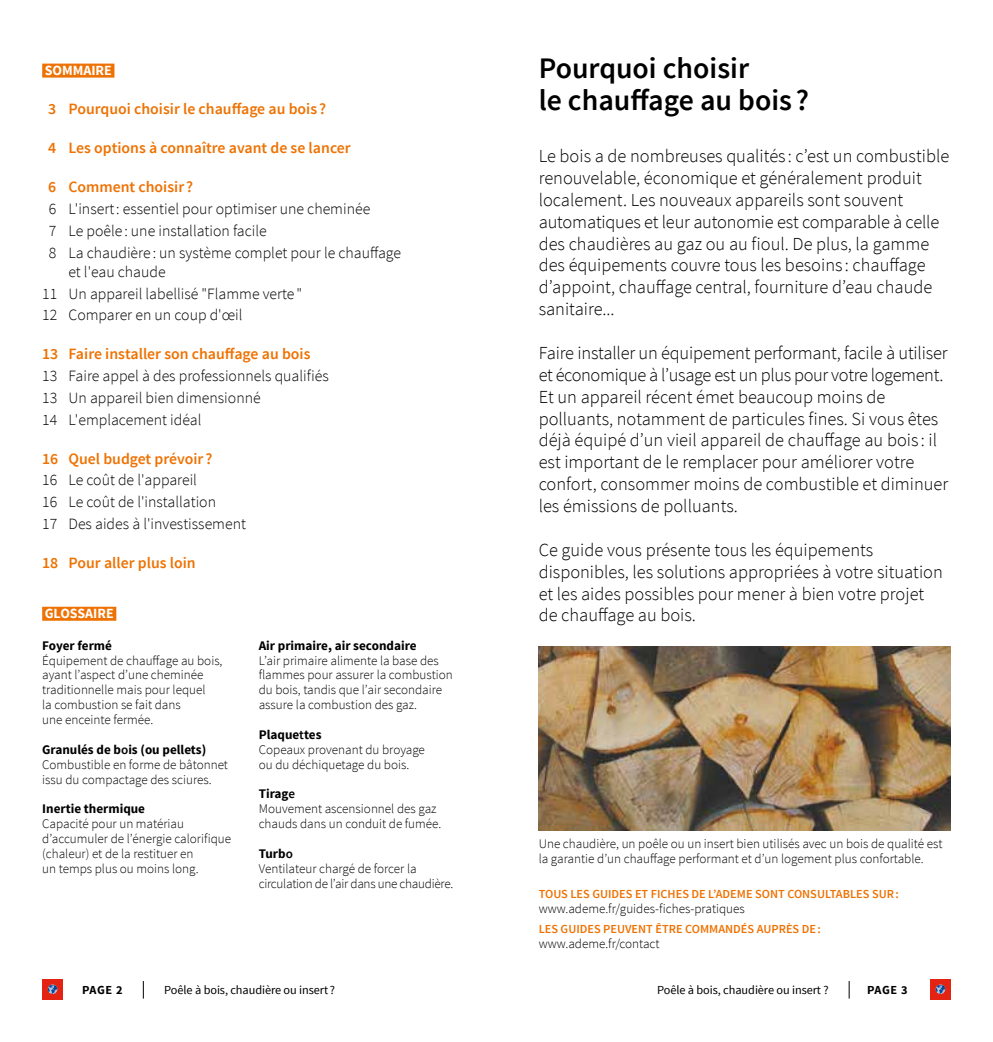
<style>
.page{position:relative;width:993px;height:1042px;background:#fff}
.page>*{position:absolute;margin:0;border:0;box-sizing:border-box;transform-origin:0 0}
.t1{font:600 29.75px/31.5px "Source Sans Pro";color:#000}
.t2{font:300 18.38px/21.9px "Source Sans Pro";color:#000}
.t3{font:300 15.75px/21.7px "Source Sans Pro";color:#000}
.t4{font:600 15.75px "Source Sans Pro";color:#ee7203}
.t5{font:700 14px "Source Sans Pro";color:#fff}
.t6{font:300 13.12px/14.9px "Source Sans Pro";color:#000}
.t7{font:300 13.12px/14.9px "Source Sans Pro";letter-spacing:-.02em;color:#000}
.t8{font:700 13.12px "Source Sans Pro";color:#000}
.t9{font:600 12.25px "Source Sans Pro";color:#ee7203}
.t10{font:12.25px "Source Sans Pro";letter-spacing:-.005em;color:#000}
.t11{font:700 12.25px "Source Sans Pro";letter-spacing:.04em;color:#000}
.s1{font-weight:700}
.s2{font-weight:600}
</style>
<div class="page">
<svg style="left:143px;top:981px;width:1px;height:17px"></svg>
<div style="left:42px;top:979px;width:21px;height:21px;background:#e42313"></div>
<svg style="left:48px;top:984px;width:9px;height:10px"></svg>
<svg style="left:848px;top:981px;width:1px;height:17px"></svg>
<div style="left:929px;top:979px;width:21px;height:21px;background:#e42313"></div>
<svg style="left:935px;top:984px;width:9px;height:10px"></svg>
<img style="left:538px;top:646px;width:412px;height:184px">
<div style="left:42px;top:607px;width:74px;height:14px;background:#ee7203"></div>
<div style="left:42px;top:64px;width:72px;height:14px;background:#ee7203"></div>
<p class="t5" style="left:45px;top:61px;width:69px">SOMMAIRE</p>
<p class="t4" style="left:48px;top:99px;width:279px">3 Pourquoi choisir le chauffage au bois ?</p>
<p class="t4" style="left:48px;top:138px;width:304px">4 Les options à connaître avant de se lancer</p>
<p class="t4" style="left:48px;top:177px;width:146px">6 Comment choisir ?</p>
<p class="t3" style="left:49px;top:198px;width:354px">6 L'insert: essentiel pour optimiser une cheminée<br>7 Le poêle : une installation facile<br>8 La chaudière : un système complet pour le chauffage</p>
<p class="t3" style="left:42px;top:261px;width:261px;text-indent:26px">et l'eau chaude<br>11 Un appareil labellisé "Flamme verte "<br>12 Comparer en un coup d'œil</p>
<p class="t4" style="left:42px;top:344px;width:270px">13 Faire installer son chauffage au bois</p>
<p class="t3" style="left:42px;top:365px;width:288px">13 Faire appel à des professionnels qualifiés<br>13 Un appareil bien dimensionné<br>14 L'emplacement idéal</p>
<p class="t4" style="left:42px;top:448px;width:172px">16 Quel budget prévoir ?</p>
<p class="t3" style="left:42px;top:469px;width:205px">16 Le coût de l'appareil<br>16 Le coût de l'installation<br>17 Des aides à l'investissement</p>
<p class="t4" style="left:42px;top:553px;width:155px">18 Pour aller plus loin</p>
<p class="t5" style="left:45px;top:604px;width:71px">GLOSSAIRE</p>
<p class="t8" style="left:42px;top:637px;width:71px">Foyer fermé</p>
<p class="t6" style="left:42px;top:653px;width:182px">Équipement de chauffage au bois, ayant l’aspect d’une cheminée traditionnelle mais pour lequel<br>la combustion se fait dans<br>une enceinte fermée.</p>
<p class="t6" style="left:42px;top:742px;width:187px"><span class="s1">Granulés de b</span><span class="s2">o</span><span class="s1">is (ou pellets)<br></span>Combustible en forme de bâtonnet issu du compactage des sciures.</p>
<p class="t8" style="left:42px;top:800px;width:104px">Inertie thermique</p>
<p class="t6" style="left:42px;top:816px;width:190px">Capacité pour un matériau d’accumuler de l’énergie calorifique (chaleur) et de la restituer en<br>un temps plus ou moins long.</p>
<p class="t8" style="left:259px;top:637px;width:159px">Air primaire, air secondaire</p>
<p class="t6" style="left:259px;top:653px;width:195px">L’air primaire alimente la base des flammes pour assurer la combustion du bois, tandis que l’air secondaire assure la combustion des gaz.</p>
<p class="t6" style="left:259px;top:727px;width:168px"><span class="s1">Plaque</span><span class="s2">t</span><span class="s1">tes<br></span>Copeaux provenant du broyage ou du déchiquetage du bois.</p>
<p class="t6" style="left:259px;top:786px;width:184px"><span class="s1">Tirag</span><span class="s2">e<br></span>Mouvement ascensionnel des gaz chauds dans un conduit de fumée.</p>
<p class="t7" style="left:259px;top:846px;width:196px"><span class="s1">Turb</span><span class="s2">o<br></span>Ventilateur chargé de forcer la circulation de l’air dans une chaudière.</p>
<h1 class="t1" style="left:538px;top:53px;width:272px">Pourquoi choisir<br>le chauffage au bois ?</h1>
<p class="t2" style="left:538px;top:145px;width:412px">Le bois a de nombreuses qualités : c’est un combustible renouvelable, économique et généralement produit localement. Les nouveaux appareils sont souvent automatiques et leur autonomie est comparable à celle des chaudières au gaz ou au fioul. De plus, la gamme des équipements couvre tous les besoins : chauffage d’appoint, chauffage central, fourniture d’eau chaude sanitaire...</p>
<p class="t2" style="left:538px;top:342px;width:411px">Faire installer un équipement performant, facile à utiliser et économique à l’usage est un plus pour votre logement.<br>Et un appareil récent émet beaucoup moins de polluants, notamment de particules fines. Si vous êtes déjà équipé d’un vieil appareil de chauffage au bois : il est important de le remplacer pour améliorer votre confort, consommer moins de combustible et diminuer les émissions de polluants.</p>
<p class="t2" style="left:538px;top:539px;width:405px">Ce guide vous présente tous les équipements disponibles, les solutions appropriées à votre situation et les aides possibles pour mener à bien votre projet de chauffage au bois.</p>
<p class="t6" style="left:538px;top:836px;width:405px">Une chaudière, un poêle ou un insert bien utilisés avec un bois de qualité est la garantie d’un chauffage performant et d’un logement plus confortable.</p>
<p class="t9" style="left:538px;top:886px;width:361px">TOUS LES GUIDES ET FICHES DE L’ADEME SONT CONSULTABLES SUR:</p>
<p class="t6" style="left:538px;top:901px;width:207px">www.ademe.fr/guides-fiches-pratiques</p>
<p class="t9" style="left:538px;top:921px;width:284px">LES GUIDES PEUVENT ÊTRE COMMANDÉS AUPRÈS DE:</p>
<p class="t6" style="left:538px;top:936px;width:122px">www.ademe.fr/contact</p>
<p class="t11" style="left:82px;top:981px;width:42px">PAGE 2</p>
<p class="t10" style="left:164px;top:982px;width:172px">Poêle à bois, chaudière ou insert ?</p>
<p class="t10" style="left:657px;top:982px;width:173px">Poêle à bois, chaudière ou insert ?</p>
<p class="t11" style="left:866px;top:981px;width:42px">PAGE 3</p>
</div>
